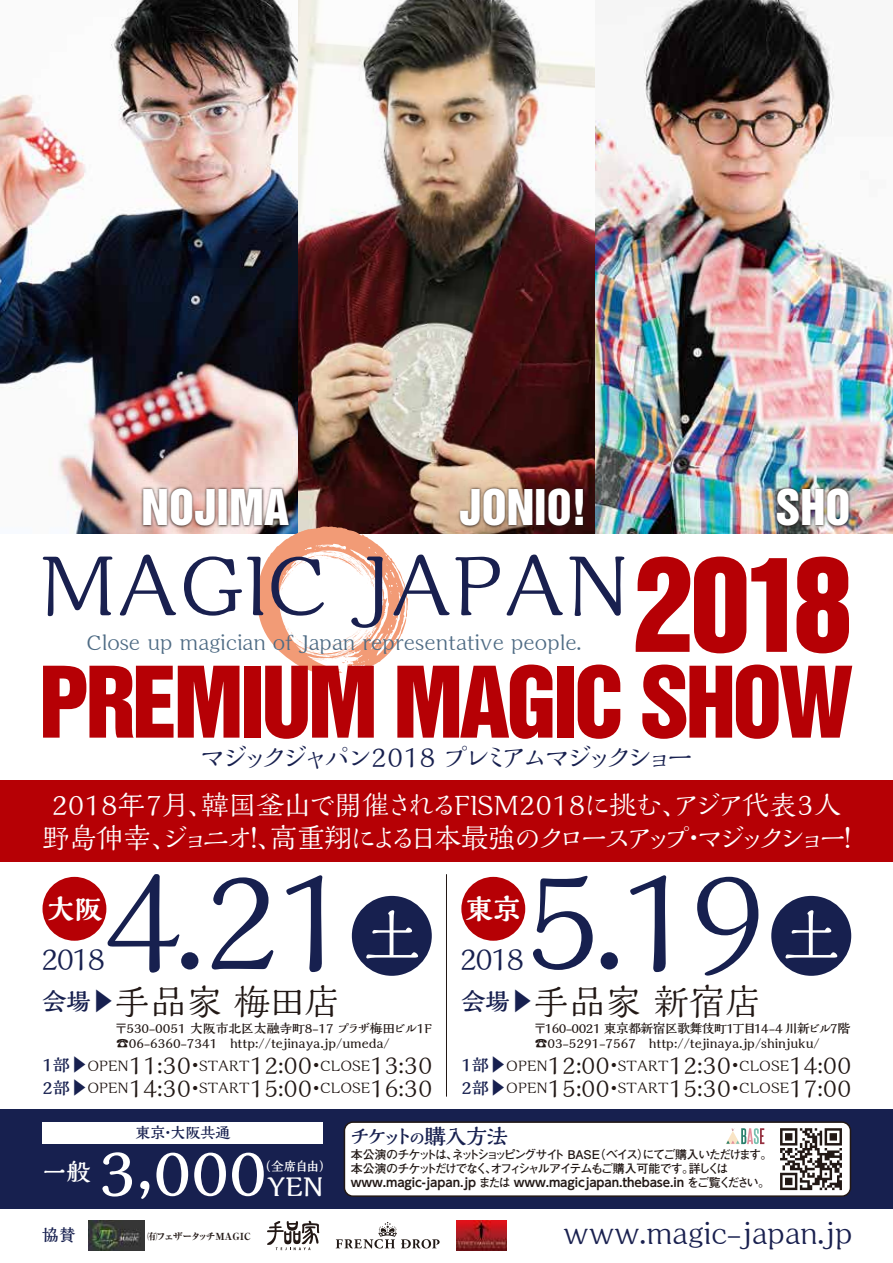
<style>
.page{position:relative;width:893px;height:1263px;background:#fff}
.page>*{position:absolute;margin:0;border:0;box-sizing:border-box;transform-origin:0 0}
.t1{font:135px "Kaimin So Std";color:#17204f}
.t2{font:119.25px "Helvetica Inserat";color:#b60005}
.t3{font:90px "Helvetica Inserat";letter-spacing:-.04em;color:#b60005}
.t4{font:85.05px "Kaimin So Std";color:#19204f}
.t5{font:700 63px "Kaimin So Std";color:#fff}
.t6{font:45px "Helvetica Inserat";color:#fff}
.t7{font:36px "Kaimin So Std";color:#221815}
.t8{font:30px "Kaimin So Std";color:#19204f}
.t9{font:30px "Kaimin So Std";letter-spacing:-.08em;color:#17204f}
.t10{font:27.75px/33px "Kaimin So Std";letter-spacing:-.075em;color:#fff;text-align:center}
.t11{font:800 27.75px "Kaimin So Std";color:#fff}
.t12{font:27px "Kaimin So Std";letter-spacing:-.235em;color:#17204f}
.t13{font:700 27px "Kaimin So Std";color:#fff}
.t14{font:24px/22.5px "Kaimin So Std";color:#221815}
.t15{font:700 24px "Kaimin So Std";color:#fff}
.t16{font:21.3px "Kaimin So Std";color:#4e6b84}
.t17{font:700 21.15px "Kaimin So Std";letter-spacing:-.11em;color:#17204f}
.t18{font:700 16.5px "Kaimin So Std";color:#17204f}
.t19{font:700 15px "Kaimin So Std";color:#17204f}
.t20{font:700 12.75px/15px "Kaimin So Std";color:#221815}
.t21{font:700 12.75px "Kaimin So Std";color:#fff}
.t22{font:700 12px/14.2px "Futo Go B101 Pr 6 N";letter-spacing:-.13em;color:#221815}
.t23{font:700 12px "UD Shin Go NT Pr 6 N De";letter-spacing:-.01em;color:#221815}
.t24{font:800 9.75px "Ryumin Pr 6 N";letter-spacing:-.03em;color:#221815}
.s1{font-size:90px}
.s2{font-size:60px;color:#fff}
.s3{font-weight:700;font-size:24px;color:#17204f}
.s4{font-family:"Koz Go Pr 6 N";font-size:24px;color:#17204f}
.s5{font-weight:700;font-size:17.25px;color:#17204f}
.s6{font-family:"Koz Go Pr 6 N";font-size:17.25px;color:#17204f}
.s7{font-size:15px}
.s8{font-size:16.95px}
.s9{font-family:"Futo Go B101 Pr 6 N"}
</style>
<div class="page">
<div style="left:0;top:1109px;width:893px;height:100px;background:#17204f"></div>
<div style="left:0;top:780px;width:893px;height:81px;background:#b60005"></div>
<div style="left:344px;top:1122px;width:506px;height:74px;background:#fff;border-radius:9px"></div>
<div style="left:344px;top:1121px;width:507px;height:76px;border:2px solid #221815;border-radius:9px"></div>
<img style="left:0;top:0;width:893px;height:533px">
<svg style="left:257px;top:526px;width:152px;height:149px"></svg>
<div style="left:43px;top:877px;width:63px;height:64px;background:#b60005;border-radius:50%"></div>
<div style="left:461px;top:877px;width:64px;height:64px;background:#b60005;border-radius:50%"></div>
<svg style="left:726px;top:1128px;width:38px;height:16px"></svg>
<svg style="left:780px;top:1128px;width:62px;height:62px"></svg>
<hr style="left:446px;top:874px;width:1px;height:222px;background:#221815">
<svg style="left:336px;top:1222px;width:104px;height:26px"></svg>
<img style="left:88px;top:1220px;width:56px;height:30px">
<svg style="left:267px;top:1221px;width:52px;height:29px"></svg>
<img style="left:138px;top:480px;width:156px;height:60px">
<img style="left:455px;top:480px;width:136px;height:54px">
<img style="left:771px;top:480px;width:84px;height:54px">
<img style="left:457px;top:1220px;width:50px;height:30px">
<div style="left:43px;top:1122px;width:280px;height:21px;background:#fff"></div>
<h3 class="t6" style="left:142px;top:480px;width:149px">NOJIMA</h3>
<h3 class="t6" style="left:459px;top:480px;width:129px">JONIO!</h3>
<h3 class="t6" style="left:775px;top:480px;width:77px">SHO</h3>
<h3 class="t4" style="left:39px;top:525px;width:592px">MAGIC JAPAN</h3>
<h3 class="t16" style="left:87px;top:627px;width:496px">Close up magician of Japan representative people.</h3>
<h2 class="t2" style="left:633px;top:534px;width:221px">2018</h2>
<h3 class="t3" style="left:39px;top:648px;width:816px">PREMIUM MAGIC SHOW</h3>
<h3 class="t12" style="left:199px;top:739px;width:496px">マジックジャパン201 8 プレミアムマジックショー</h3>
<h3 class="t10" style="left:42px;top:786px;width:821px">2018年7月、韓国釜山で開催されるFISM2018に挑む、アジア代表3人野島伸幸、ジョニオ！、高重翔による日本最強のクロースアップ・マジックショー！</h3>
<h1 class="t1" style="left:103px;top:827px;width:335px">4.21<span class="s1">●</span><span class="s2">土</span></h1>
<h3 class="t11" style="left:47px;top:889px;width:57px">大阪</h3>
<h3 class="t9" style="left:41px;top:938px;width:66px">2018</h3>
<h3 class="t11" style="left:466px;top:889px;width:57px">東京</h3>
<h3 class="t9" style="left:460px;top:938px;width:66px">2018</h3>
<h1 class="t1" style="left:523px;top:827px;width:335px">5.19<span class="s1">●</span><span class="s2">土</span></h1>
<h3 class="t7" style="left:43px;top:977px;width:299px"><span class="s3">会場</span><span class="s4">▶</span>手品家 梅田店</h3>
<h3 class="t7" style="left:461px;top:977px;width:301px"><span class="s3">会場</span><span class="s4">▶</span>手品家 新宿店</h3>
<p class="t20" style="left:115px;top:1020px;width:319px">〒530-0051 大阪市北区太融寺町8-17 プラザ梅田ビル1F ☎06-6360-7341　http://tejinaya.jp/umeda/</p>
<p class="t20" style="left:534px;top:1020px;width:318px">〒160-0021 東京都新宿区歌舞伎町1丁目14-4 川新ビル7階☎03-5291-7567　http://tejinaya.jp/shinjuku/</p>
<h3 class="t14" style="left:43px;top:1052px;width:392px"><span class="s5">1部</span><span class="s6">▶</span><span class="s7">OPEN</span>11:30・<span class="s7">START</span>12:00・<span class="s7">CLOSE</span>13:30<br><span class="s5">2部</span><span class="s6">▶</span><span class="s7">OPEN</span>14:30・<span class="s7">START</span>15:00・<span class="s7">CLOSE</span>16:30</h3>
<h3 class="t14" style="left:461px;top:1052px;width:392px"><span class="s5">1部</span><span class="s6">▶</span><span class="s7">OPEN</span>12:00・<span class="s7">START</span>12:30・<span class="s7">CLOSE</span>14:00<br><span class="s5">2部</span><span class="s6">▶</span><span class="s7">OPEN</span>15:00・<span class="s7">START</span>15:30・<span class="s7">CLOSE</span>17:00</h3>
<p class="t19" style="left:135px;top:1122px;width:97px">東京・大阪共通</p>
<h3 class="t15" style="left:43px;top:1156px;width:50px">一般</h3>
<h3 class="t5" style="left:99px;top:1129px;width:170px">3,000</h3>
<p class="t21" style="left:258px;top:1158px;width:75px">（全席自由）</p>
<h3 class="t13" style="left:267px;top:1168px;width:58px">YEN</h3>
<p class="t18" style="left:43px;top:1224px;width:35px">協賛</p>
<p class="t24" style="left:147px;top:1229px;width:105px">㈲フェザータッチMAGIC</p>
<h3 class="t17" style="left:350px;top:1121px;width:160px">チケット<span class="s8">の</span>購入方法</h3>
<p class="t22" style="left:351px;top:1146px;width:423px">本公演のチケットは、ネットショッピングサイト BASE（ベイス）にてご購入いただけます。本公演のチケットだけでなく、オフィシャルアイテムもご購入可能です。詳しくは</p>
<p class="t23" style="left:351px;top:1173px;width:421px">www.magic-japan.jp <span class="s9">または</span> www.magicjapan.thebase.in <span class="s9">をご覧ください。</span></p>
<h3 class="t8" style="left:563px;top:1212px;width:291px">www.magic-japan.jp</h3>
</div>
